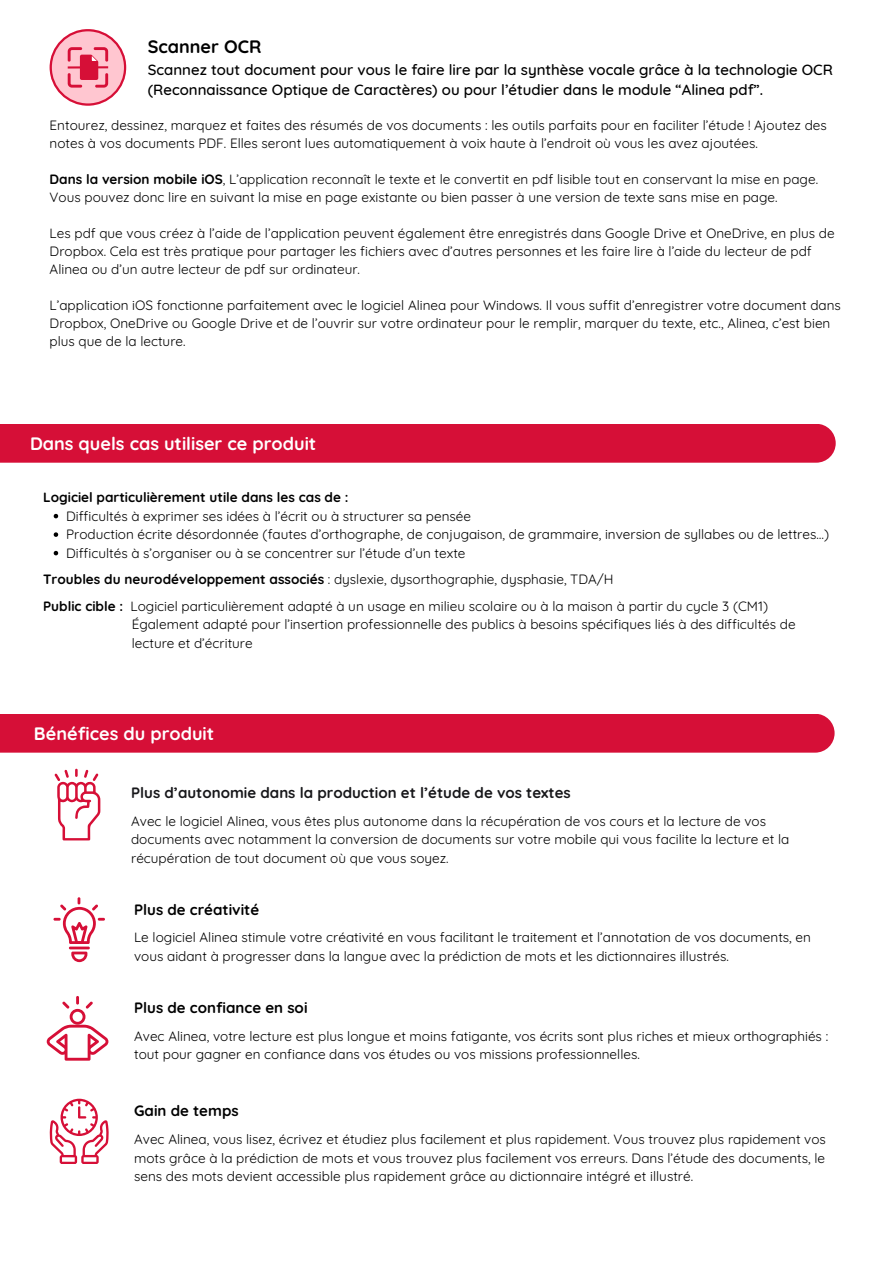
<style>
.page{position:relative;width:894px;height:1264px;background:#fff}
.page>*{position:absolute;margin:0;border:0;box-sizing:border-box;transform-origin:0 0}
.t1{font:700 18px "Quicksand";color:#fff}
.t2{font:700 18px "Quicksand";color:#000}
.t3{font:500 15px/20.2px "Quicksand";color:#000}
.t4{font:700 15px "Quicksand";color:#17171a}
.t5{font:700 15px "Quicksand";color:#000}
.t6{font:13.5px/18.5px "Quicksand";color:#000}
.t7{font:700 13.5px "Quicksand";color:#000}
.s1{font-weight:700}
</style>
<div class="page">
<div style="left:0;top:424px;width:835px;height:38px;background:#d60f37"></div>
<svg style="left:54px;top:514px;width:4px;height:4px"></svg>
<svg style="left:54px;top:532px;width:4px;height:5px"></svg>
<svg style="left:54px;top:551px;width:4px;height:4px"></svg>
<svg style="left:54px;top:768px;width:46px;height:72px"></svg>
<div style="left:0;top:714px;width:834px;height:38px;background:#d60f37"></div>
<svg style="left:50px;top:1098px;width:59px;height:65px"></svg>
<hr style="left:69px;top:946px;width:21px;height:3px;background:#d60f37">
<svg style="left:71px;top:951px;width:16px;height:11px"></svg>
<svg style="left:53px;top:897px;width:52px;height:47px"></svg>
<svg style="left:47px;top:996px;width:61px;height:64px"></svg>
<svg style="left:50px;top:29px;width:76px;height:77px"></svg>
<h2 class="t2" style="left:148px;top:35px;width:115px">Scanner OCR</h2>
<p class="t3" style="left:148px;top:59px;width:686px">Scannez tout document pour vous le faire lire par la synthèse vocale grâce à la technologie OCR (Reconnaissance Optique de Caractères) ou pour l’étudier dans le module “Alinea pdf”.</p>
<p class="t6" style="left:50px;top:116px;width:778px;line-height:18px">Entourez, dessinez, marquez et faites des résumés de vos documents : les outils parfaits pour en faciliter l’étude ! Ajoutez des notes à vos documents PDF. Elles seront lues automatiquement à voix haute à l’endroit où vous les avez ajoutées.</p>
<h2 class="t6" style="left:50px;top:170px;width:769px;line-height:18px"><span class="s1">Dans la version mobile iOS</span>, L’application reconnaît le texte et le convertit en pdf lisible tout en conservant la mise en page.<br>Vous pouvez donc lire en suivant la mise en page existante ou bien passer à une version de texte sans mise en page.</h2>
<p class="t6" style="left:50px;top:224px;width:786px;line-height:18px">Les pdf que vous créez à l’aide de l’application peuvent également être enregistrés dans Google Drive et OneDrive, en plus de<br>Dropbox. Cela est très pratique pour partager les fichiers avec d’autres personnes et les faire lire à l’aide du lecteur de pdf<br>Alinea ou d’un autre lecteur de pdf sur ordinateur.</p>
<p class="t6" style="left:50px;top:296px;width:792px;line-height:18px">L’application iOS fonctionne parfaitement avec le logiciel Alinea pour Windows. Il vous suffit d’enregistrer votre document dans<br>Dropbox, OneDrive ou Google Drive et de l’ouvrir sur votre ordinateur pour le remplir, marquer du texte, etc., Alinea, c’est bien plus que de la lecture.</p>
<p class="t1" style="left:30px;top:431px;width:288px">Dans quels cas utiliser ce produit</p>
<h1 class="t7" style="left:43px;top:489px;width:307px">Logiciel particulièrement utile dans les cas de :</h1>
<h2 class="t6" style="left:66px;top:506px;width:406px">Difficultés à exprimer ses idées à l’écrit ou à structurer sa pensée</h2>
<p class="t6" style="left:66px;top:525px;width:764px">Production écrite désordonnée (fautes d’orthographe, de conjugaison, de grammaire, inversion de syllabes ou de lettres…)</p>
<p class="t6" style="left:66px;top:543px;width:401px">Difficultés à s’organiser ou à se concentrer sur l’étude d’un texte</p>
<p class="t6" style="left:43px;top:570px;width:572px"><span class="s1">Troubles du neurodéveloppement associés</span> : dyslexie, dysorthographie, dysphasie, TDA/H</p>
<p class="t6" style="left:43px;top:596px;width:726px"><span class="s1">Public cible :</span> Logiciel particulièrement adapté à un usage en milieu scolaire ou à la maison à partir du cycle 3 (CM1)</p>
<h1 class="t6" style="left:132px;top:615px;width:665px">Également adapté pour l’insertion professionnelle des publics à besoins spécifiques liés à des difficultés de</h1>
<h3 class="t6" style="left:132px;top:633px;width:122px">lecture et d’écriture</h3>
<p class="t1" style="left:34px;top:721px;width:182px">Bénéfices du produit</p>
<p class="t4" style="left:131px;top:782px;width:441px">Plus d’autonomie dans la production et l’étude de vos textes</p>
<p class="t6" style="left:131px;top:811px;width:659px">Avec le logiciel Alinea, vous êtes plus autonome dans la récupération de vos cours et la lecture de vos documents avec notamment la conversion de documents sur votre mobile qui vous facilite la lecture et la récupération de tout document où que vous soyez.</p>
<p class="t5" style="left:134px;top:899px;width:126px">Plus de créativité</p>
<p class="t6" style="left:134px;top:928px;width:678px">Le logiciel Alinea stimule votre créativité en vous facilitant le traitement et l’annotation de vos documents, en vous aidant à progresser dans la langue avec la prédiction de mots et les dictionnaires illustrés.</p>
<p class="t5" style="left:134px;top:998px;width:175px">Plus de confiance en soi</p>
<p class="t6" style="left:134px;top:1026px;width:695px">Avec Alinea, votre lecture est plus longue et moins fatigante, vos écrits sont plus riches et mieux orthographiés : tout pour gagner en confiance dans vos études ou vos missions professionnelles.</p>
<h1 class="t5" style="left:134px;top:1101px;width:106px">Gain de temps</h1>
<p class="t6" style="left:134px;top:1129px;width:693px;text-align:justify">Avec Alinea, vous lisez, écrivez et étudiez plus facilement et plus rapidement. Vous trouvez plus rapidement vos mots grâce à la prédiction de mots et vous trouvez plus facilement vos erreurs. Dans l’étude des documents, le sens des mots devient accessible plus rapidement grâce au dictionnaire intégré et illustré.</p>
</div>
